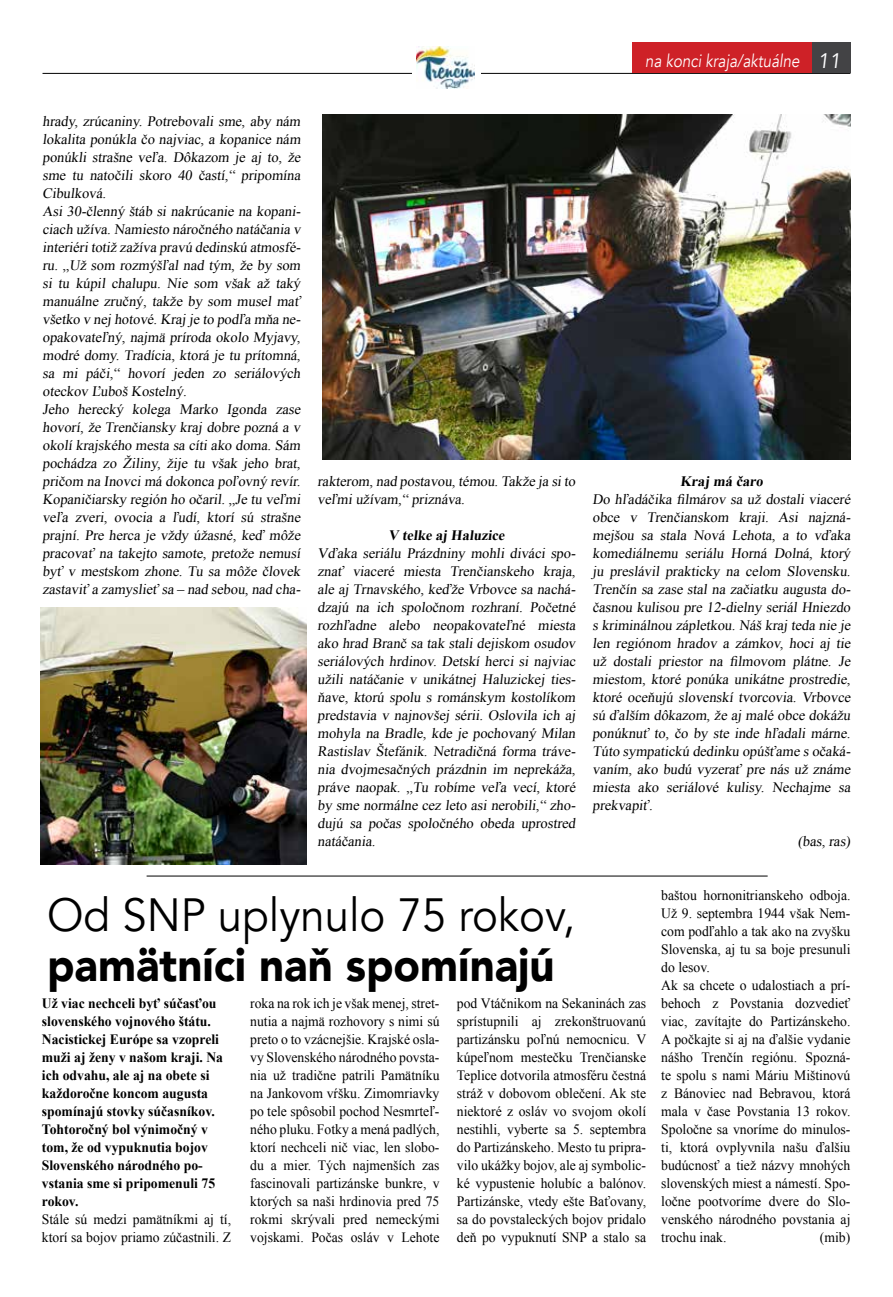
<style>
.page{position:relative;width:893px;height:1297px;background:#fff}
.page>*{position:absolute;margin:0;border:0;box-sizing:border-box;transform-origin:0 0}
.t1{font:46.5px "Avenir";color:#000;scale:.94 1}
.t2{font:900 46.5px "Avenir";color:#000;scale:.94 1}
.t3{font:18px "Avenir";color:#fff;scale:.84 1}
.t4{font:14.4px/18px "Times New Roman";color:#000}
.t5{font:700 14.4px "Times New Roman";color:#000}
.t6{font:14.25px/18px "Times New Roman";color:#000;scale:.96 1}
.t7{font:700 14.25px/18px "Times New Roman";color:#000;scale:.96 1}
.s1{font-size:21px}
</style>
<div class="page">
<hr style="left:43px;top:73px;width:807px;height:1px;background:#000">
<div style="left:798px;top:43px;width:52px;height:30px;background:#434345"></div>
<div style="left:633px;top:43px;width:179px;height:30px;background:#ce2127"></div>
<div style="left:412px;top:44px;width:68px;height:46px;background:#fff"></div>
<img style="left:416px;top:47px;width:58px;height:41px">
<hr style="left:147px;top:876px;width:621px;height:1px;background:#000">
<img style="left:322px;top:114px;width:528px;height:345px">
<img style="left:41px;top:608px;width:266px;height:256px">
<p class="t3" style="left:645px;top:50px;width:238px">na konci kraja/aktuálne <span class="s1">11</span></p>
<p class="t4" style="left:42px;top:112px;width:262px">hrady, zrúcaniny. Potrebovali sme, aby nám lokalita p onúkla čo naj viac, a kop anice nám p onúkli strašne veľa. Dôkazom j e aj to, že sme tu natočili skoro 40 častí,“ pripomína Cibulková.<br>Asi 30-členný štáb si nakrúcanie na kop ani&shy;ciach užíva. Namiesto náročného natáčania v interiéritotiž zažíva pravú dedinskú atmosfé&shy;ru. „Už som rozmýšľal nad tým, že by som si tu kúp il chalupu. Nie som však až taký manuálne zručný, takže by som musel mať všetko v nej hotové.Kraj j e to p odľa mňa ne&shy;op akovateľný, naj mä príroda okolo Myj avy, modré domy. Tradícia, ktorá j e tu prítomná, sa mi p áči,“ hovorí j eden zo seriálových oteckov Ľuboš Kostelný.<br>Jeho herecký kolega Marko Igonda zase hovorí, že Trenčiansky kraj dobre p ozná a v okolí kraj ského mesta sa cíti ako doma. Sám p ochádza zo Žiliny, žij e tu však j eho brat, pričom na Inovci má dokonca poľovný revír.<br>Kop aničiarsky región ho očaril. „Je tu veľmi veľa zveri, ovocia a ľudí, ktorí sú strašne prajní. Pre herca j e vždy úžasné, keď môže pracovať na takejto samote, pretože nemusí byť v mestskom zhone. Tu sa môže človek zastaviť a zamyslieť sa – nad sebou,nad cha-</p>
<p class="t4" style="left:317px;top:472px;width:262px">rakterom,nad p ostavou,témou.Takže j a sito veľmi užívam,“ priznáva.</p>
<p class="t5" style="left:388px;top:525px;width:120px">V telke aj Haluzice</p>
<p class="t4" style="left:317px;top:544px;width:262px">Vďaka seriálu Prázdniny mohli diváci sp o&shy;znať viaceré miesta Trenčianskeho kraj a, ale aj Trnavského, keďže Vrbovce sa nachá&shy;dzajú na ich spoločnom rozhraní. Početné rozhľadne alebo neop akovateľné miesta ako hrad Branč sa tak stali dej iskom osudov seriálových hrdinov. Detskí herci si najviac užili natáčanie v unikátnej Haluzickej ties&shy;ňave, ktorú sp olu s románskym kostolíkom predstavia v najnovšej sérii. Oslovila ich aj mohyla na Bradle, kde j e p ochovaný Milan Rastislav Štefánik. Netradičná forma tráve&shy;nia dvoj mesačných prázdnin im neprekáža, práve naop ak. „Tu robíme veľa vecí, ktoré by sme normálne cez leto asi nerobili,“ zho&shy;dujú sa počas spoločného obeda uprostred natáčania.</p>
<p class="t5" style="left:680px;top:471px;width:87px">Kraj má čaro</p>
<p class="t4" style="left:592px;top:490px;width:262px;text-align:justify">Do hľadáčika filmárov sa už dostali viaceré obce v Trenčianskom kraj i. Asi naj zná&shy;mej šou sa stala Nová Lehota, a to vďaka komediálnemu seriálu Horná Dolná, ktorý ju preslávil prakticky na celom Slovensku.<br>Trenčín sa zase stal na začiatku augusta do&shy;časnou kulisou pre 12-dielny seriál Hniezdo s kriminálnou záp letkou. Náš kraj teda nie j e len regiónom hradov a zámkov, hoci aj tie už dostali priestor na filmovom plátne. Je miestom, ktoré p onúka unikátne prostredie, ktoré oceňujú slovenskí tvorcovia. Vrbovce sú ďalším dôkazom, že aj malé obce dokážu p onúknuť to, čo by ste inde hľadali márne.<br>Túto symp atickú dedinku opúšťame s očaká&shy;vaním, ako budú vyzerať pre nás už známe miesta ako seriálové kulisy. Nechaj me sa prekvapiť.</p>
<p class="t4" style="left:798px;top:832px;width:57px">(bas, ras)</p>
<h1 class="t1" style="left:47px;top:887px;width:563px">Od SNP uplynulo 75 rokov,</h1>
<h1 class="t2" style="left:47px;top:925px;width:541px">pamätníci naň spomínajú</h1>
<p class="t6" style="left:457px;top:994px;width:199px;text-align:justify">pod Vtáčnikom na Sekaninách zas sprístupnili aj zrekonštruovanú partizánsku poľnú nemocnicu. V kúpeľnom mestečku Trenčianske Teplice dotvorila atmosféru čestná stráž v dobovom oblečení. Ak ste niektoré z osláv vo svojom okolí nestihli, vyberte sa 5. septembra do Partizánskeho. Mesto tu pripra&shy;vilo ukážky bojov, ale aj symbolic&shy;ké vypustenie holubíc a balónov.<br>Partizánske, vtedy ešte Baťovany, sa do povstaleckých bojov pridalo deň po vypuknutí SNP a stalo sa</p>
<p class="t7" style="left:42px;top:994px;width:190px">Už viac nechceli byť súčasťou slovenského vojnového štátu.<br>Nacistickej Európe sa vzopreli muži aj ženy v našom kraji. Na ich odvahu, ale aj na obete si každoročne koncom augusta spomínajú stovky súčasníkov.<br>Tohtoročný bol výnimočný v tom, že od vypuknutia bojov<br>Slovenského národného po&shy;vstania sme si pripomenuli 75 rokov.</p>
<p class="t6" style="left:42px;top:1210px;width:199px">Stále sú medzi pamätníkmi aj tí, ktorí sa bojov priamo zúčastnili. Z</p>
<p class="t6" style="left:250px;top:994px;width:199px;text-align:justify">roka na rok ich je však menej, stret&shy;nutia a najmä rozhovory s nimi sú preto o to vzácnejšie. Krajské osla&shy;vy Slovenského národného povsta&shy;nia už tradične patrili Pamätníku na Jankovom vŕšku. Zimomriavky po tele spôsobil pochod Nesmrteľ&shy;ného pluku. Fotky a mená padlých, ktorí nechceli nič viac, len slobo&shy;du a mier. Tých najmenších zas fascinovali partizánske bunkre, v ktorých sa naši hrdinovia pred 75 rokmi skrývali pred nemeckými vojskami. Počas osláv v Lehote</p>
<p class="t6" style="left:661px;top:886px;width:199px">baštou hornonitrianskeho odboja.<br>Už 9. septembra 1944 však Nem&shy;com podľahlo a tak ako na zvyšku<br>Slovenska, aj tu sa boje presunuli do lesov.<br>Ak sa chcete o udalostiach a prí&shy;behoch z Povstania dozvedieť viac, zavítajte do Partizánskeho.<br>A počkajte si aj na ďalšie vydanie nášho Trenčín regiónu. Spozná&shy;te spolu s nami Máriu Mištinovú z Bánoviec nad Bebravou, ktorá mala v čase Povstania 13 rokov.<br>Spoločne sa vnoríme do minulos&shy;ti, ktorá ovplyvnila našu ďalšiu budúcnosť a tiež názvy mnohých slovenských miest a námestí. Spo&shy;ločne pootvoríme dvere do Slo&shy;venského národného povstania aj trochu inak.</p>
<p class="t6" style="left:820px;top:1228px;width:33px">(mib)</p>
</div>
